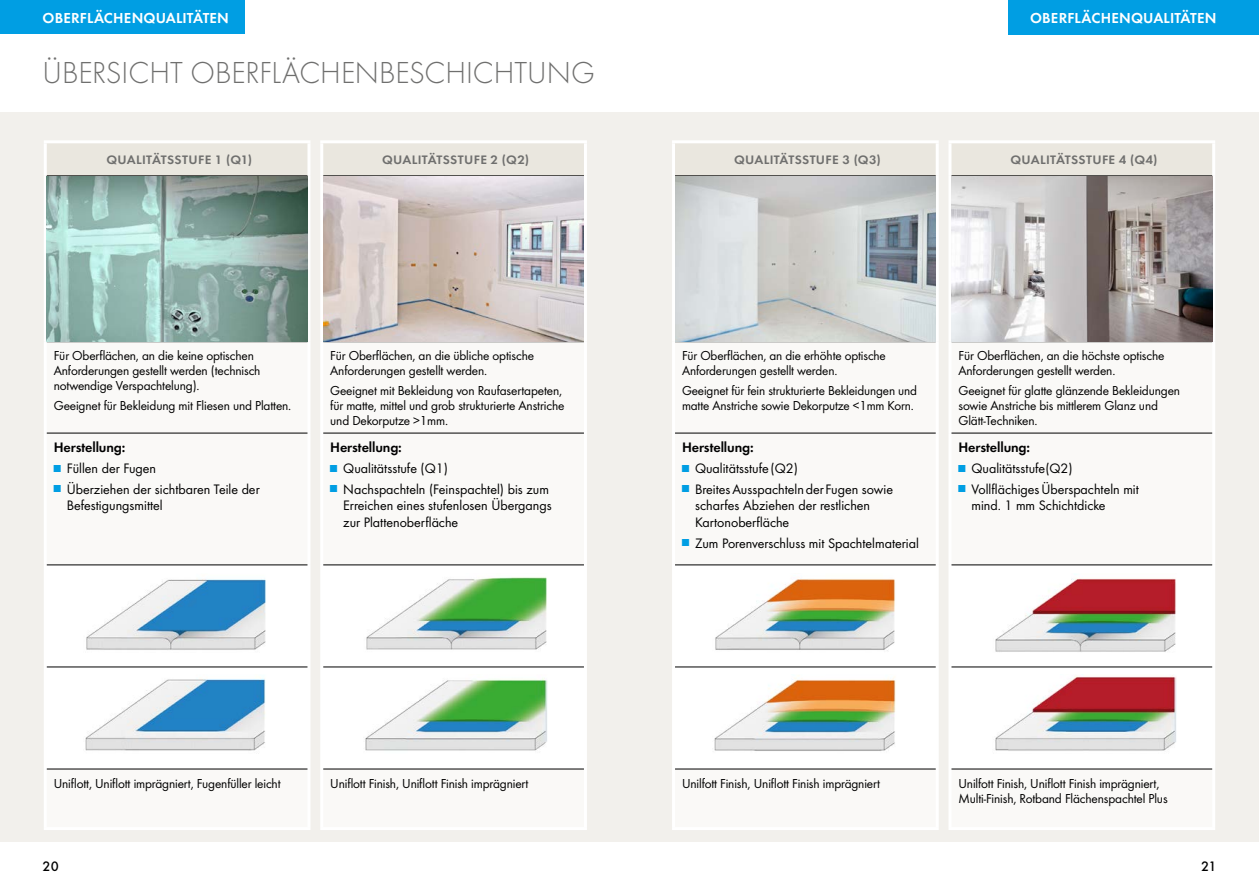
<style>
.page{position:relative;width:1259px;height:893px;background:#fff}
.page>*{position:absolute;margin:0;border:0;box-sizing:border-box;transform-origin:0 0}
.t1{font:300 31.5px "Futura";color:#6f6f6e}
.t2{font:15px "Futura Dem";letter-spacing:.01em;color:#fff}
.t3{font:14.25px/16.5px "Futura Boo";color:#000}
.t4{font:14.25px "Futura Dem";letter-spacing:-.01em;color:#000}
.t5{font:500 14.25px "Futura";color:#000}
.t6{font:13.5px/15px "Futura Boo";letter-spacing:-.01em;color:#000}
.t7{font:12.75px "Futura Dem";letter-spacing:.025em;color:#6f6f6e;scale:1.05 1}
.s1{font-size:10.5px;color:#009ee3}
.s2{color:#fff}
</style>
<div class="page">
<div style="left:0;top:0;width:244px;height:34px;background:#009ee3"></div>
<div style="left:0;top:113px;width:1259px;height:729px;background:#f2f0ec"></div>
<div style="left:47px;top:144px;width:537px;height:32px;background:#eae7df"></div>
<div style="left:47px;top:342px;width:537px;height:485px;background:#faf9f7"></div>
<hr style="left:44px;top:143px;width:3px;height:33px;background:#fff">
<hr style="left:307px;top:143px;width:3px;height:33px;background:#fff">
<hr style="left:320px;top:143px;width:3px;height:33px;background:#fff">
<hr style="left:584px;top:143px;width:3px;height:33px;background:#fff">
<hr style="left:44px;top:176px;width:3px;height:166px;background:#fff">
<hr style="left:307px;top:176px;width:3px;height:166px;background:#fff">
<hr style="left:320px;top:176px;width:3px;height:166px;background:#fff">
<hr style="left:584px;top:176px;width:3px;height:166px;background:#fff">
<hr style="left:44px;top:342px;width:3px;height:91px;background:#fff">
<hr style="left:307px;top:342px;width:3px;height:91px;background:#fff">
<hr style="left:320px;top:342px;width:3px;height:91px;background:#fff">
<hr style="left:584px;top:342px;width:3px;height:91px;background:#fff">
<hr style="left:44px;top:433px;width:3px;height:132px;background:#fff">
<hr style="left:307px;top:433px;width:3px;height:132px;background:#fff">
<hr style="left:320px;top:433px;width:3px;height:132px;background:#fff">
<hr style="left:584px;top:433px;width:3px;height:132px;background:#fff">
<hr style="left:44px;top:565px;width:3px;height:102px;background:#fff">
<hr style="left:307px;top:565px;width:3px;height:102px;background:#fff">
<hr style="left:320px;top:565px;width:3px;height:102px;background:#fff">
<hr style="left:584px;top:565px;width:3px;height:102px;background:#fff">
<hr style="left:44px;top:667px;width:3px;height:102px;background:#fff">
<hr style="left:307px;top:667px;width:3px;height:102px;background:#fff">
<hr style="left:320px;top:667px;width:3px;height:102px;background:#fff">
<hr style="left:584px;top:667px;width:3px;height:102px;background:#fff">
<hr style="left:44px;top:769px;width:3px;height:58px;background:#fff">
<hr style="left:307px;top:769px;width:3px;height:58px;background:#fff">
<hr style="left:320px;top:769px;width:3px;height:58px;background:#fff">
<hr style="left:584px;top:769px;width:3px;height:58px;background:#fff">
<hr style="left:44px;top:140px;width:266px;height:3px;background:#fff">
<hr style="left:44px;top:827px;width:266px;height:3px;background:#fff">
<hr style="left:47px;top:341px;width:260px;height:1px;background:#000">
<hr style="left:47px;top:433px;width:260px;height:1px;background:#000">
<hr style="left:47px;top:565px;width:260px;height:1px;background:#000">
<hr style="left:47px;top:667px;width:260px;height:1px;background:#000">
<hr style="left:47px;top:769px;width:260px;height:1px;background:#000">
<hr style="left:323px;top:341px;width:261px;height:1px;background:#000">
<hr style="left:323px;top:433px;width:261px;height:1px;background:#000">
<hr style="left:323px;top:565px;width:261px;height:1px;background:#000">
<hr style="left:323px;top:667px;width:261px;height:1px;background:#000">
<hr style="left:323px;top:769px;width:261px;height:1px;background:#000">
<hr style="left:320px;top:140px;width:267px;height:3px;background:#fff">
<hr style="left:320px;top:827px;width:267px;height:3px;background:#fff">
<img style="left:47px;top:176px;width:260px;height:165px">
<img style="left:323px;top:176px;width:261px;height:165px">
<svg style="left:675px;top:142px;width:537px;height:34px"></svg>
<div style="left:675px;top:342px;width:537px;height:486px;background:#faf9f7"></div>
<hr style="left:672px;top:143px;width:3px;height:33px;background:#fff">
<hr style="left:935px;top:143px;width:3px;height:33px;background:#fff">
<hr style="left:948px;top:143px;width:3px;height:33px;background:#fff">
<hr style="left:1212px;top:143px;width:3px;height:33px;background:#fff">
<hr style="left:672px;top:176px;width:3px;height:166px;background:#fff">
<hr style="left:935px;top:176px;width:3px;height:166px;background:#fff">
<hr style="left:948px;top:176px;width:3px;height:166px;background:#fff">
<hr style="left:1212px;top:176px;width:3px;height:166px;background:#fff">
<hr style="left:672px;top:342px;width:3px;height:91px;background:#fff">
<hr style="left:935px;top:342px;width:3px;height:91px;background:#fff">
<hr style="left:948px;top:342px;width:3px;height:91px;background:#fff">
<hr style="left:1212px;top:342px;width:3px;height:91px;background:#fff">
<hr style="left:672px;top:433px;width:3px;height:132px;background:#fff">
<hr style="left:935px;top:433px;width:3px;height:132px;background:#fff">
<hr style="left:948px;top:433px;width:3px;height:132px;background:#fff">
<hr style="left:1212px;top:433px;width:3px;height:132px;background:#fff">
<hr style="left:672px;top:565px;width:3px;height:102px;background:#fff">
<hr style="left:935px;top:565px;width:3px;height:102px;background:#fff">
<hr style="left:948px;top:565px;width:3px;height:102px;background:#fff">
<hr style="left:1212px;top:565px;width:3px;height:102px;background:#fff">
<hr style="left:672px;top:667px;width:3px;height:102px;background:#fff">
<hr style="left:935px;top:667px;width:3px;height:102px;background:#fff">
<hr style="left:948px;top:667px;width:3px;height:102px;background:#fff">
<hr style="left:1212px;top:667px;width:3px;height:102px;background:#fff">
<hr style="left:672px;top:769px;width:3px;height:58px;background:#fff">
<hr style="left:935px;top:769px;width:3px;height:58px;background:#fff">
<hr style="left:948px;top:769px;width:3px;height:58px;background:#fff">
<hr style="left:1212px;top:769px;width:3px;height:58px;background:#fff">
<hr style="left:672px;top:140px;width:266px;height:3px;background:#fff">
<hr style="left:672px;top:827px;width:266px;height:3px;background:#fff">
<hr style="left:675px;top:341px;width:260px;height:1px;background:#000">
<hr style="left:675px;top:433px;width:260px;height:1px;background:#000">
<hr style="left:675px;top:565px;width:260px;height:1px;background:#000">
<hr style="left:675px;top:667px;width:260px;height:1px;background:#000">
<hr style="left:675px;top:769px;width:260px;height:1px;background:#000">
<hr style="left:951px;top:341px;width:261px;height:1px;background:#000">
<hr style="left:951px;top:433px;width:261px;height:1px;background:#000">
<hr style="left:951px;top:565px;width:261px;height:1px;background:#000">
<hr style="left:951px;top:667px;width:261px;height:1px;background:#000">
<hr style="left:951px;top:769px;width:261px;height:1px;background:#000">
<hr style="left:948px;top:140px;width:267px;height:3px;background:#fff">
<hr style="left:948px;top:827px;width:267px;height:3px;background:#fff">
<img style="left:675px;top:176px;width:260px;height:165px">
<img style="left:951px;top:176px;width:261px;height:165px">
<img style="left:83px;top:574px;width:184px;height:82px">
<img style="left:363px;top:574px;width:184px;height:82px">
<img style="left:83px;top:674px;width:184px;height:83px">
<img style="left:363px;top:674px;width:184px;height:83px">
<img style="left:712px;top:574px;width:184px;height:82px">
<img style="left:992px;top:574px;width:184px;height:82px">
<img style="left:712px;top:674px;width:184px;height:83px">
<img style="left:992px;top:674px;width:184px;height:83px">
<div style="left:1008px;top:0;width:251px;height:34px;background:#009ee3"></div>
<p class="t2" style="left:43px;top:7px;width:188px">OBERFLÄCHENQUALITÄTEN</p>
<h1 class="t1" style="left:43px;top:55px;width:554px">ÜBERSICHT OBERFLÄCHENBESCHICHTUNG</h1>
<p class="t7" style="left:107px;top:150px;width:140px">QUALITÄTSSTUFE 1 (Q1)</p>
<p class="t7" style="left:382px;top:150px;width:141px">QUALITÄTSSTUFE 2 (Q2)</p>
<p class="t6" style="left:54px;top:348px;width:208px">Für Oberflächen, an die keine optischen<br>Anforderungen gestellt werden (technisch notwendige Verspachtelung).</p>
<p class="t6" style="left:54px;top:397px;width:239px">Geeignet für Bekleidung mit Fliesen und Platten.</p>
<p class="t4" style="left:54px;top:437px;width:73px">Herstellung:</p>
<p class="t3" style="left:54px;top:460px;width:104px"><span class="s1">■</span> Füllen der Fugen</p>
<p class="t3" style="left:67px;top:481px;width:194px;text-indent:-13px"><span class="s1">■</span> Überziehen der sichtbaren Teile der<br>Befestigungsmittel</p>
<p class="t6" style="left:330px;top:348px;width:205px">Für Oberflächen, an die übliche optische<br>Anforderungen gestellt werden.</p>
<p class="t6" style="left:330px;top:382px;width:236px">Geeignet mit Bekleidung von Raufasertapeten, für matte, mittel und grob strukturierte Anstriche und Dekorputze &gt;1mm.</p>
<p class="t4" style="left:330px;top:437px;width:73px">Herstellung:</p>
<p class="t3" style="left:330px;top:460px;width:119px"><span class="s1">■</span> Qualitätsstufe (Q1)</p>
<p class="t3" style="left:343px;top:481px;width:210px;text-indent:-13px"><span class="s1">■</span> Nachspachteln (Feinspachtel) bis zum<br>Erreichen eines stufenlosen Übergangs zur Plattenoberfläche</p>
<p class="t2" style="left:1030px;top:7px;width:188px">OBERFLÄCHENQUALITÄTEN</p>
<p class="t7" style="left:734px;top:150px;width:141px">QUALITÄTSSTUFE 3 (Q3)</p>
<p class="t7" style="left:1010px;top:150px;width:141px">QUALITÄTSSTUFE 4 (Q4)</p>
<p class="t6" style="left:682px;top:348px;width:205px">Für Oberflächen, an die erhöhte optische<br>Anforderungen gestellt werden.</p>
<p class="t6" style="left:682px;top:382px;width:237px">Geeignet für fein strukturierte Bekleidungen und matte Anstriche sowie Dekorputze &lt;1mm Korn.</p>
<p class="t4" style="left:682px;top:437px;width:73px">Herstellung:</p>
<p class="t3" style="left:682px;top:460px;width:117px"><span class="s1">■</span> Qualitätsstufe (Q2)</p>
<p class="t3" style="left:695px;top:481px;width:199px;text-indent:-13px"><span class="s1">■</span> BreitesAusspachtelnder Fugen sowie scharfes Abziehen der restlichen<br>Kartonoberfläche</p>
<p class="t3" style="left:682px;top:534px;width:238px"><span class="s1">■</span> Zum Porenverschluss mit Spachtelmaterial</p>
<p class="t6" style="left:958px;top:348px;width:208px">Für Oberflächen, an die höchste optische<br>Anforderungen gestellt werden.</p>
<p class="t6" style="left:958px;top:382px;width:223px">Geeignet für glatte glänzende Bekleidungen sowie Anstriche bis mittlerem Glanz und<br>Glätt-Techniken.</p>
<p class="t4" style="left:958px;top:437px;width:73px">Herstellung:</p>
<p class="t3" style="left:958px;top:460px;width:116px"><span class="s1">■</span> Qualitätsstufe(Q2)</p>
<p class="t3" style="left:971px;top:481px;width:169px;text-indent:-13px"><span class="s1">■</span> VollflächigesÜberspachteln mit mind. 1 mm Schichtdicke</p>
<p class="t6" style="left:54px;top:775px;width:228px">Uniflott, Uniflott imprägniert, Fugenfüller leicht</p>
<p class="t6" style="left:330px;top:775px;width:200px">Uniflott Finish, Uniflott Finish imprägniert</p>
<p class="t6" style="left:682px;top:775px;width:199px">Unilfott Finish, Uniflott Finish imprägniert</p>
<p class="t6" style="left:958px;top:775px;width:211px">Unilfott Finish, Uniflott Finish imprägniert,<br>Multi-Finish, Rotband Flächenspachtel Plus</p>
<p class="t5" style="left:43px;top:858px;width:18px">20</p>
<p class="t5" style="left:1193px;top:858px;width:25px"><span class="s2">_</span>21</p>
</div>
